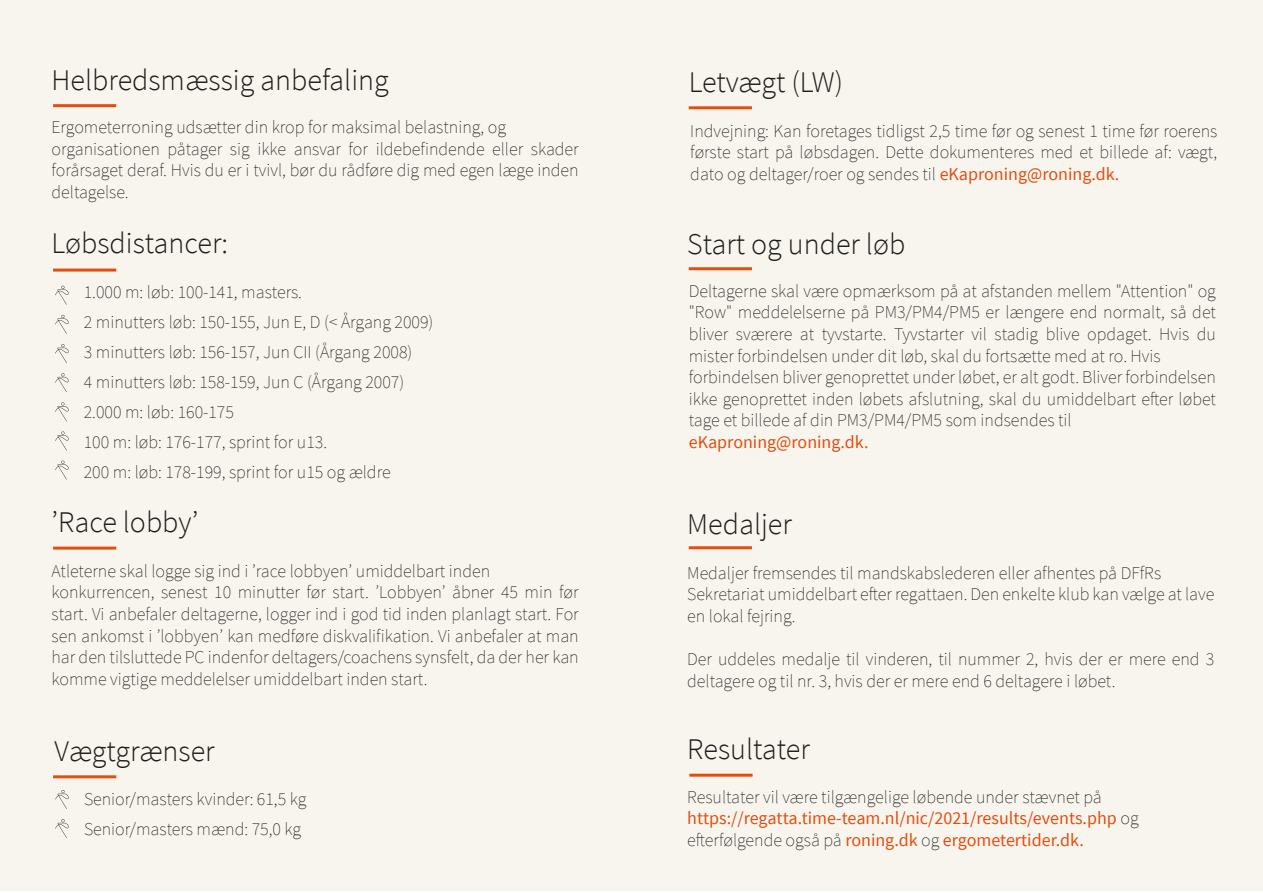
<style>
.page{position:relative;width:1263px;height:893px;background:#fff}
.page>*{position:absolute;margin:0;border:0;box-sizing:border-box;transform-origin:0 0}
.t1{font:300 30px "Source Sans Pro";color:#1d1d1b}
.t2{font:200 18px/21.6px "Source Sans Pro";color:#1d1d1b}
.t3{font:18px/21.6px "Source Sans Pro";color:#e34d0e}
.s1{font-weight:400;color:#e34d0e}
.s2{font-weight:200;color:#1d1d1b}
</style>
<div class="page">
<div style="left:0;top:0;width:1263px;height:891px;background:#f8f5ef"></div>
<hr style="left:53px;top:104px;width:63px;height:3px;background:#e34d0e">
<hr style="left:689px;top:267px;width:63px;height:3px;background:#e34d0e">
<hr style="left:689px;top:106px;width:63px;height:3px;background:#e34d0e">
<svg style="left:55px;top:790px;width:14px;height:19px"></svg>
<svg style="left:55px;top:819px;width:14px;height:19px"></svg>
<hr style="left:53px;top:775px;width:63px;height:3px;background:#e34d0e">
<svg style="left:55px;top:286px;width:14px;height:19px"></svg>
<svg style="left:55px;top:315px;width:14px;height:19px"></svg>
<svg style="left:55px;top:344px;width:14px;height:19px"></svg>
<svg style="left:55px;top:373px;width:14px;height:19px"></svg>
<svg style="left:55px;top:402px;width:14px;height:19px"></svg>
<svg style="left:55px;top:431px;width:14px;height:19px"></svg>
<svg style="left:55px;top:461px;width:14px;height:19px"></svg>
<hr style="left:53px;top:269px;width:63px;height:3px;background:#e34d0e">
<hr style="left:53px;top:547px;width:63px;height:3px;background:#e34d0e">
<hr style="left:689px;top:546px;width:63px;height:3px;background:#e34d0e">
<hr style="left:689px;top:774px;width:63px;height:3px;background:#e34d0e">
<h1 class="t1" style="left:52px;top:62px;width:339px">Helbredsmæssig anbefaling</h1>
<p class="t2" style="left:52px;top:116px;width:529px">Ergometerroning udsætter din krop for maksimal belastning, og organisationen påtager sig ikke ansvar for ildebefindende eller skader forårsaget deraf. Hvis du er i tvivl, bør du rådføre dig med egen læge inden deltagelse.</p>
<h1 class="t1" style="left:52px;top:225px;width:178px">Løbsdistancer:</h1>
<p class="t2" style="left:84px;top:277px;width:351px;line-height:30px">1.000 m: løb: 100-141, masters.<br>2 minutters løb: 150-155, Jun E, D (&lt; Årgang 2009)<br>3 minutters løb: 156-157, Jun CII (Årgang 2008)<br>4 minutters løb: 158-159, Jun C (Årgang 2007)<br>2.000 m: løb: 160-175<br>100 m: løb: 176-177, sprint for u13.<br>200 m: løb: 178-199, sprint for u15 og ældre</p>
<h1 class="t1" style="left:52px;top:504px;width:148px">’Race lobby’</h1>
<p class="t2" style="left:52px;top:560px;width:529px">Atleterne skal logge sig ind i ’race lobbyen’ umiddelbart inden konkurrencen, senest 10 minutter før start. ’Lobbyen’ åbner 45 min før start. Vi anbefaler deltagerne, logger ind i god tid inden planlagt start. For sen ankomst i ’lobbyen’ kan medføre diskvalifikation. Vi anbefaler at man har den tilsluttede PC indenfor deltagers/coachens synsfelt, da der her kan komme vigtige meddelelser umiddelbart inden start.</p>
<h1 class="t1" style="left:55px;top:733px;width:162px">Vægtgrænser</h1>
<p class="t2" style="left:84px;top:784px;width:224px;line-height:30px">Senior/masters kvinder: 61,5 kg<br>Senior/masters mænd: 75,0 kg</p>
<h1 class="t1" style="left:689px;top:64px;width:156px">Letvægt (LW)</h1>
<p class="t2" style="left:690px;top:120px;width:529px;text-align:justify">Indvejning: Kan foretages tidligst 2,5 time før og senest 1 time før roerens første start på løbsdagen. Dette dokumenteres med et billede af: vægt, dato og deltager/roer og sendes til <span class="s1">eKaproning@roning.dk.</span></p>
<h1 class="t1" style="left:687px;top:225px;width:220px">Start og under løb</h1>
<p class="t2" style="left:689px;top:280px;width:529px">Deltagerne skal være opmærksom på at afstanden mellem "Attention" og "Row" meddelelserne på PM3/PM4/PM5 er længere end normalt, så det bliver sværere at tyvstarte. Tyvstarter vil stadig blive opdaget. Hvis du mister forbindelsen under dit løb, skal du fortsætte med at ro. Hvis forbindelsen bliver genoprettet under løbet, er alt godt. Bliver forbindelsen ikke genoprettet inden løbets afslutning, skal du umiddelbart efter løbet tage et billede af din PM3/PM4/PM5 som indsendes til</p>
<p class="t3" style="left:689px;top:432px;width:181px">eKaproning@roning.dk.</p>
<h1 class="t1" style="left:687px;top:506px;width:106px">Medaljer</h1>
<p class="t2" style="left:687px;top:562px;width:529px">Medaljer fremsendes til mandskabslederen eller afhentes på DFfRs<br>Sekretariat umiddelbart efter regattaen. Den enkelte klub kan vælge at lave en lokal fejring.</p>
<p class="t2" style="left:687px;top:648px;width:528px">Der uddeles medalje til vinderen, til nummer 2, hvis der er mere end 3 deltagere og til nr. 3, hvis der er mere end 6 deltagere i løbet.</p>
<h1 class="t1" style="left:687px;top:731px;width:124px">Resultater</h1>
<p class="t3" style="left:687px;top:786px;width:453px"><span class="s2">Resultater vil være tilgængelige løbende under stævnet på </span>https://regatta.time-team.nl/nic/2021/results/events.php <span class="s2">og efterfølgende også på</span> roning.dk <span class="s2">og</span> ergometertider.dk.</p>
</div>
